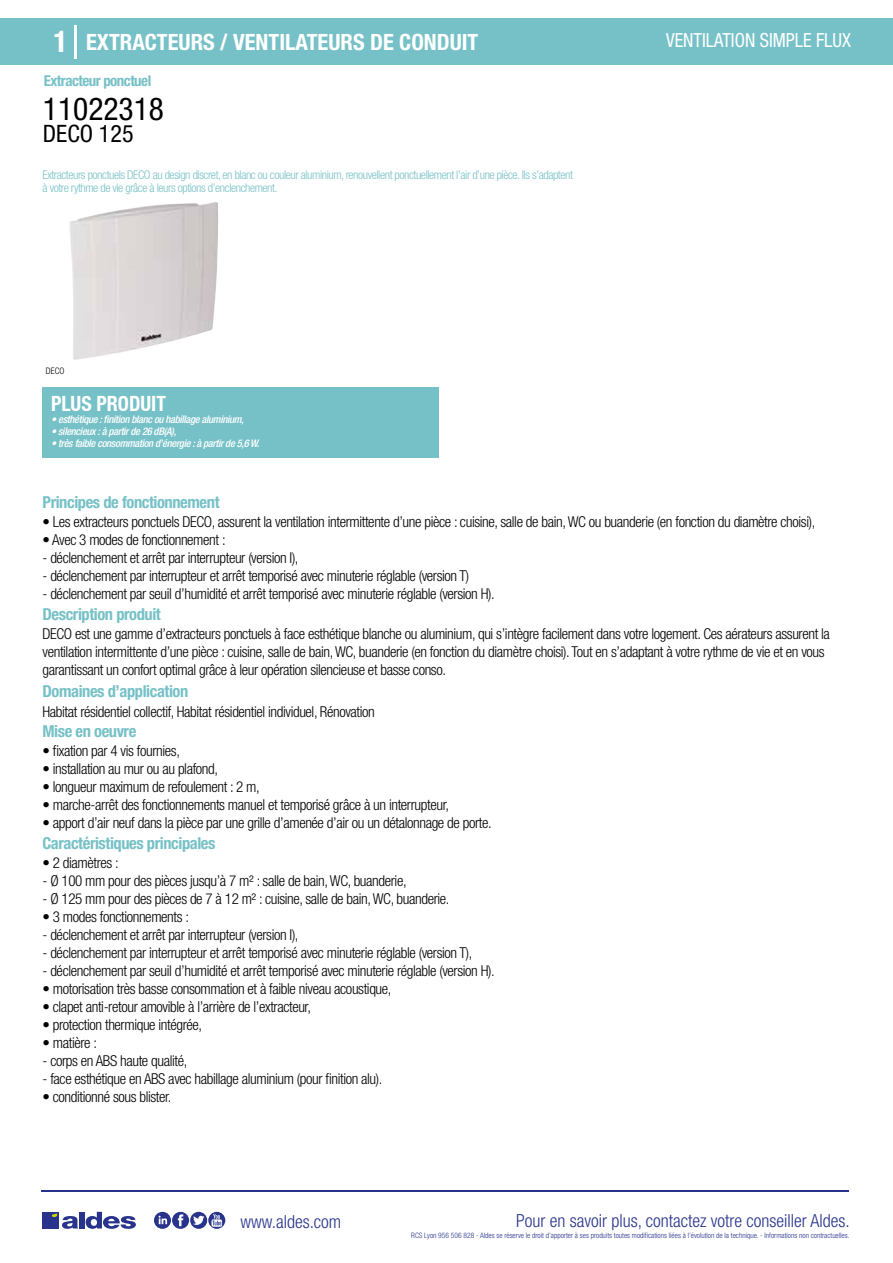
<style>
.page{position:relative;width:893px;height:1263px;background:#fff}
.page>*{position:absolute;margin:0;border:0;box-sizing:border-box;transform-origin:0 0}
.t1{font:condensed 31.5px "Helvetica Neue LT Std";color:#000}
.t2{font:condensed 24px "Helvetica Neue LT Std";color:#000}
.t3{font:700 condensed 22.5px "Helvetica Neue LT Std";color:#fff}
.t4{font:700 condensed 21px "Helvetica Neue";color:#fff;scale:.95 1}
.t5{font:condensed 19.5px "Helvetica Neue LT Std";color:#fff;scale:.95 1}
.t6{font:300 condensed 18px "Helvetica Neue";color:#28348b}
.t7{font:700 condensed 16.5px "Helvetica Neue LT Std";letter-spacing:-.025em;color:#76c1c7}
.t8{font:300 condensed 15px/18px "Helvetica Neue LT Std";letter-spacing:-.025em;color:#000}
.t9{font:700 condensed 15px "Helvetica Neue LT Std";letter-spacing:-.035em;color:#76c1c7}
.t10{font:300 condensed 12px/13.5px "Helvetica Neue LT Std";letter-spacing:-.035em;color:#76c1c7}
.t11{font:italic 500 condensed 10.5px "Helvetica Neue";letter-spacing:-.03em;color:#fff}
.t12{font:300 condensed 9px "Helvetica Neue";color:#000}
.t13{font:300 condensed 7.5px "Helvetica Neue";color:#28348b}
.s1{font-size:30px}
</style>
<div class="page">
<div style="left:0;top:18px;width:893px;height:46px;background:#76c1c7"></div>
<div style="left:43px;top:387px;width:396px;height:70px;background:#76c1c7"></div>
<hr style="left:74px;top:25px;width:2px;height:33px;background:#fff">
<svg style="left:69px;top:202px;width:150px;height:158px"></svg>
<hr style="left:41px;top:1190px;width:808px;height:1px;background:#28348b">
<svg style="left:154px;top:1212px;width:71px;height:17px"></svg>
<div style="left:42px;top:1212px;width:17px;height:16px;background:#28348b"></div>
<div style="left:79px;top:1212px;width:5px;height:16px;background:#28348b"></div>
<svg style="left:86px;top:1212px;width:50px;height:17px"></svg>
<svg style="left:52px;top:1213px;width:26px;height:16px"></svg>
<h3 class="t3" style="left:54px;top:28px;width:426px"><span class="s1">1</span> EXTRACTEURS / VENTILATEURS DE CONDUIT</h3>
<h3 class="t5" style="left:666px;top:29px;width:196px">VENTILATION SIMPLE FLUX</h3>
<p class="t9" style="left:44px;top:71px;width:109px">Extracteur ponctuel</p>
<h1 class="t1" style="left:43px;top:91px;width:122px">11022318</h1>
<h2 class="t2" style="left:43px;top:120px;width:92px">DECO 125</h2>
<p class="t10" style="left:43px;top:167px;width:532px">Extracteurs ponctuels DECO au design discret, en blanc ou couleur aluminium, renouvellent ponctuellement l’air d’une pièce. Ils s’adaptent à votre rythme de vie grâce à leurs options d’enclenchement.</p>
<p class="t12" style="left:46px;top:365px;width:20px">DECO</p>
<h3 class="t4" style="left:51px;top:391px;width:122px">PLUS PRODUIT</h3>
<p class="t11" style="left:51px;top:413px;width:194px">• esthétique : finition blanc ou habillage aluminium,</p>
<p class="t11" style="left:51px;top:425px;width:127px">• silencieux : à partir de 26 dB(A),</p>
<p class="t11" style="left:51px;top:437px;width:210px">• très faible consommation d’énergie : à partir de 5,6 W.</p>
<p class="t7" style="left:43px;top:492px;width:179px">Principes de fonctionnement</p>
<p class="t8" style="left:43px;top:513px;width:774px">• Les extracteurs ponctuels DECO, assurent la ventilation intermittente d’une pièce : cuisine, salle de bain, WC ou buanderie (en fonction du diamètre choisi),</p>
<p class="t8" style="left:43px;top:531px;width:185px">• Avec 3 modes de fonctionnement :</p>
<p class="t8" style="left:43px;top:549px;width:258px">- déclenchement et arrêt par interrupteur (version I),</p>
<p class="t8" style="left:43px;top:567px;width:428px">- déclenchement par interrupteur et arrêt temporisé avec minuterie réglable (version T)</p>
<p class="t8" style="left:43px;top:585px;width:454px">- déclenchement par seuil d’humidité et arrêt temporisé avec minuterie réglable (version H).</p>
<p class="t8" style="left:43px;top:624px;width:789px">DECO est une gamme d’extracteurs ponctuels à face esthétique blanche ou aluminium, qui s’intègre facilement dans votre logement. Ces aérateurs assurent la ventilation intermittente d’une pièce : cuisine, salle de bain, WC, buanderie (en fonction du diamètre choisi). Tout en s’adaptant à votre rythme de vie et en vous garantissant un confort optimal grâce à leur opération silencieuse et basse conso.</p>
<p class="t8" style="left:43px;top:702px;width:334px">Habitat résidentiel collectif, Habitat résidentiel individuel, Rénovation</p>
<p class="t8" style="left:43px;top:742px;width:139px">• fixation par 4 vis fournies,</p>
<p class="t8" style="left:43px;top:760px;width:177px">• installation au mur ou au plafond,</p>
<p class="t8" style="left:43px;top:778px;width:219px">• longueur maximum de refoulement : 2 m,</p>
<p class="t8" style="left:43px;top:796px;width:408px">• marche-arrêt des fonctionnements manuel et temporisé grâce à un interrupteur,</p>
<p class="t8" style="left:43px;top:814px;width:451px">• apport d’air neuf dans la pièce par une grille d’amenée d’air ou un détalonnage de porte.</p>
<p class="t7" style="left:43px;top:604px;width:120px">Description produit</p>
<p class="t7" style="left:43px;top:681px;width:147px">Domaines d’application</p>
<p class="t7" style="left:43px;top:721px;width:95px">Mise en oeuvre</p>
<p class="t7" style="left:43px;top:833px;width:174px">Caractéristiques principales</p>
<p class="t8" style="left:43px;top:853px;width:78px">• 2 diamètres :</p>
<p class="t8" style="left:43px;top:871px;width:366px">- Ø 100 mm pour des pièces jusqu’à 7 m² : salle de bain, WC, buanderie,</p>
<p class="t8" style="left:43px;top:889px;width:409px">- Ø 125 mm pour des pièces de 7 à 12 m² : cuisine, salle de bain, WC, buanderie.</p>
<p class="t8" style="left:43px;top:907px;width:148px">• 3 modes fonctionnements :</p>
<p class="t8" style="left:43px;top:925px;width:258px">- déclenchement et arrêt par interrupteur (version I),</p>
<p class="t8" style="left:43px;top:943px;width:431px">- déclenchement par interrupteur et arrêt temporisé avec minuterie réglable (version T),</p>
<p class="t8" style="left:43px;top:961px;width:454px">- déclenchement par seuil d’humidité et arrêt temporisé avec minuterie réglable (version H).</p>
<p class="t8" style="left:43px;top:979px;width:351px">• motorisation très basse consommation et à faible niveau acoustique,</p>
<p class="t8" style="left:43px;top:997px;width:270px">• clapet anti-retour amovible à l’arrière de l’extracteur,</p>
<p class="t8" style="left:43px;top:1015px;width:161px">• protection thermique intégrée,</p>
<p class="t8" style="left:43px;top:1033px;width:56px">• matière :</p>
<p class="t8" style="left:43px;top:1051px;width:146px">- corps en ABS haute qualité,</p>
<p class="t8" style="left:43px;top:1069px;width:341px">- face esthétique en ABS avec habillage aluminium (pour finition alu).</p>
<p class="t8" style="left:43px;top:1087px;width:130px">• conditionné sous blister.</p>
<p class="t6" style="left:240px;top:1211px;width:102px">www.aldes.com</p>
<p class="t6" style="left:516px;top:1211px;width:335px">Pour en savoir plus, contactez votre conseiller Aldes.</p>
<p class="t13" style="left:411px;top:1230px;width:440px">RCS Lyon 956 506 828 - Aldes se réserve le droit d’apporter à ses produits toutes modifications liées à l’évolution de la technique. - Informations non contractuelles.</p>
</div>
